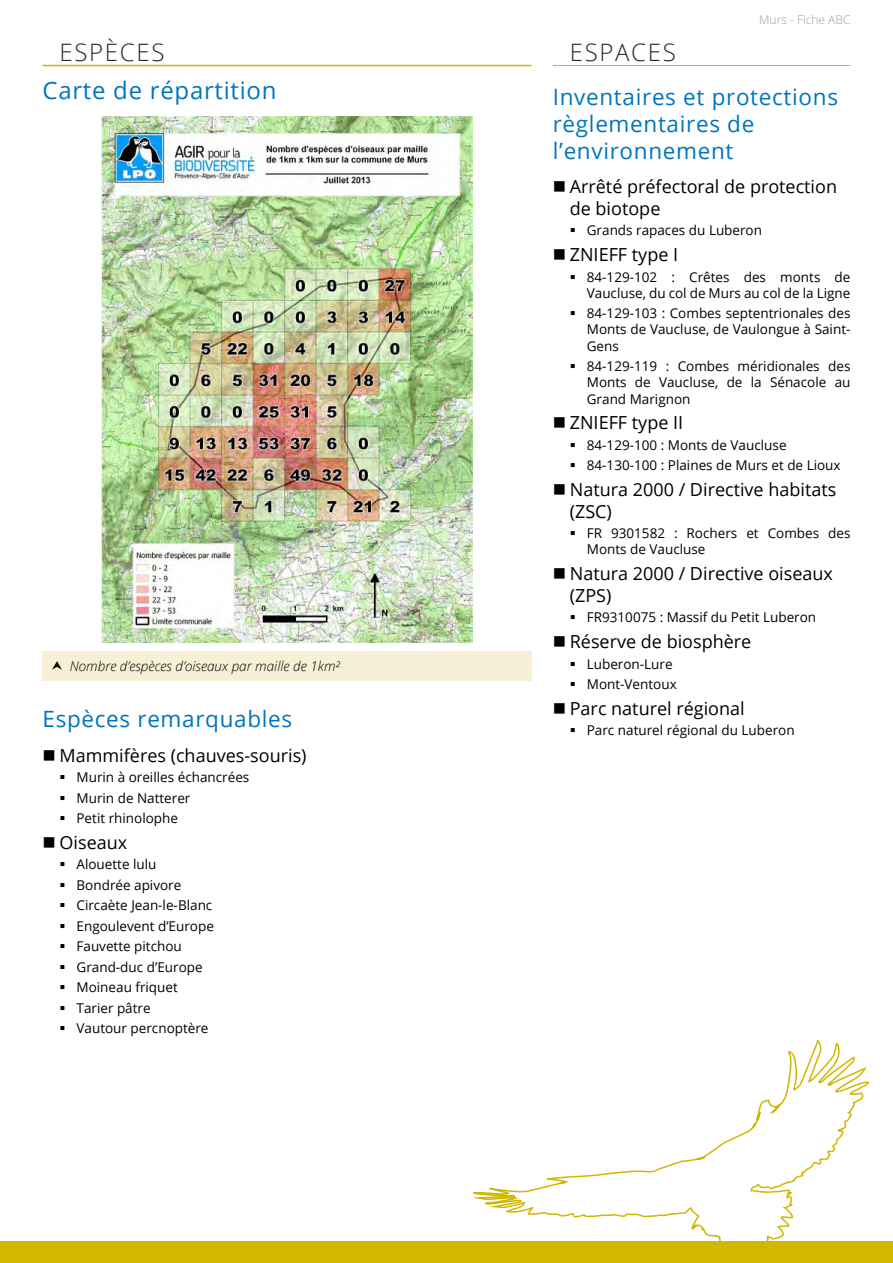
<style>
.page{position:relative;width:893px;height:1263px;background:#fff}
.page>*{position:absolute;margin:0;border:0;box-sizing:border-box;transform-origin:0 0}
.t1{font:24px "Open Sans";letter-spacing:.03em;color:#0075bf}
.t2{font:300 24px "Open Sans";letter-spacing:.07em;color:#282827}
.t3{font:22.5px/27px "Open Sans";letter-spacing:.03em;color:#0075bf}
.t4{font:18px/21.6px "Open Sans";color:#000}
.t5{font:13.5px/20.4px "Open Sans";color:#000}
.t6{font:italic 300 13.5px "Open Sans";color:#000}
.t7{font:300 12px "Open Sans";color:#9d9d9c}
</style>
<div class="page">
<svg style="left:459px;top:1039px;width:410px;height:203px"></svg>
<svg style="left:765px;top:1103px;width:16px;height:15px"></svg>
<hr style="left:43px;top:65px;width:488px;height:1px;background:#d2b700">
<div style="left:0;top:1242px;width:893px;height:21px;background:#d2b700"></div>
<hr style="left:553px;top:65px;width:297px;height:1px;background:#d2b700">
<div style="left:43px;top:651px;width:488px;height:29px;background:#f7f0d6"></div>
<img style="left:101px;top:117px;width:372px;height:525px">
<h1 class="t2" style="left:60px;top:36px;width:106px">ESPÈCES</h1>
<h1 class="t1" style="left:43px;top:74px;width:235px">Carte de répartition</h1>
<p class="t6" style="left:70px;top:657px;width:271px">Nombre d’espèces d’oiseaux par maille de 1km²</p>
<h2 class="t3" style="left:43px;top:705px;width:251px">Espèces remarquables</h2>
<h3 class="t4" style="left:60px;top:744px;width:249px">Mammifères (chauves-souris)</h3>
<p class="t5" style="left:77px;top:767px;width:174px">Murin à oreilles échancrées<br>Murin de Natterer<br>Petit rhinolophe</p>
<h3 class="t4" style="left:60px;top:831px;width:69px">Oiseaux</h3>
<p class="t5" style="left:77px;top:854px;width:139px">Alouette lulu<br>Bondrée apivore<br>Circaète Jean-le-Blanc<br>Engoulevent d’Europe<br>Fauvette pitchou<br>Grand-duc d’Europe<br>Moineau friquet<br>Tarier pâtre<br>Vautour percnoptère</p>
<p class="t7" style="left:759px;top:11px;width:93px">Murs - Fiche ABC</p>
<h1 class="t2" style="left:570px;top:36px;width:108px">ESPACES</h1>
<h2 class="t3" style="left:553px;top:83px;width:287px">Inventaires et protections règlementaires de l’environnement</h2>
<h3 class="t4" style="left:570px;top:175px;width:269px">Arrêté préfectoral de protection de biotope</h3>
<p class="t5" style="left:587px;top:220px;width:177px">Grands rapaces du Luberon</p>
<h3 class="t4" style="left:570px;top:243px;width:110px">ZNIEFF type I</h3>
<p class="t5" style="left:587px;top:268px;width:265px;line-height:16.2px">84-129-102 : Crêtes des monts de<br>Vaucluse, du col de Murs au col de la Ligne</p>
<p class="t5" style="left:587px;top:305px;width:265px;line-height:16.2px;text-align:justify">84-129-103 : Combes septentrionales des Monts de Vaucluse, de Vaulongue à Saint-Gens</p>
<p class="t5" style="left:587px;top:358px;width:265px;line-height:16.2px;text-align:justify">84-129-119 : Combes méridionales des Monts de Vaucluse, de la Sénacole au Grand Marignon</p>
<h3 class="t4" style="left:570px;top:412px;width:115px">ZNIEFF type II</h3>
<p class="t5" style="left:587px;top:434px;width:255px">84-129-100 : Monts de Vaucluse<br>84-130-100 : Plaines de Murs et de Lioux</p>
<h3 class="t4" style="left:570px;top:478px;width:268px">Natura 2000 / Directive habitats (ZSC)</h3>
<p class="t5" style="left:587px;top:525px;width:265px;line-height:16.2px">FR 9301582 : Rochers et Combes des<br>Monts de Vaucluse</p>
<h3 class="t4" style="left:570px;top:562px;width:265px">Natura 2000 / Directive oiseaux (ZPS)</h3>
<p class="t5" style="left:587px;top:607px;width:231px">FR9310075 : Massif du Petit Luberon</p>
<h3 class="t4" style="left:570px;top:630px;width:183px">Réserve de biosphère</h3>
<p class="t5" style="left:587px;top:653px;width:91px">Luberon-Lure<br>Mont-Ventoux</p>
<h3 class="t4" style="left:570px;top:697px;width:176px">Parc naturel régional</h3>
<p class="t5" style="left:587px;top:720px;width:209px">Parc naturel régional du Luberon</p>
</div>
